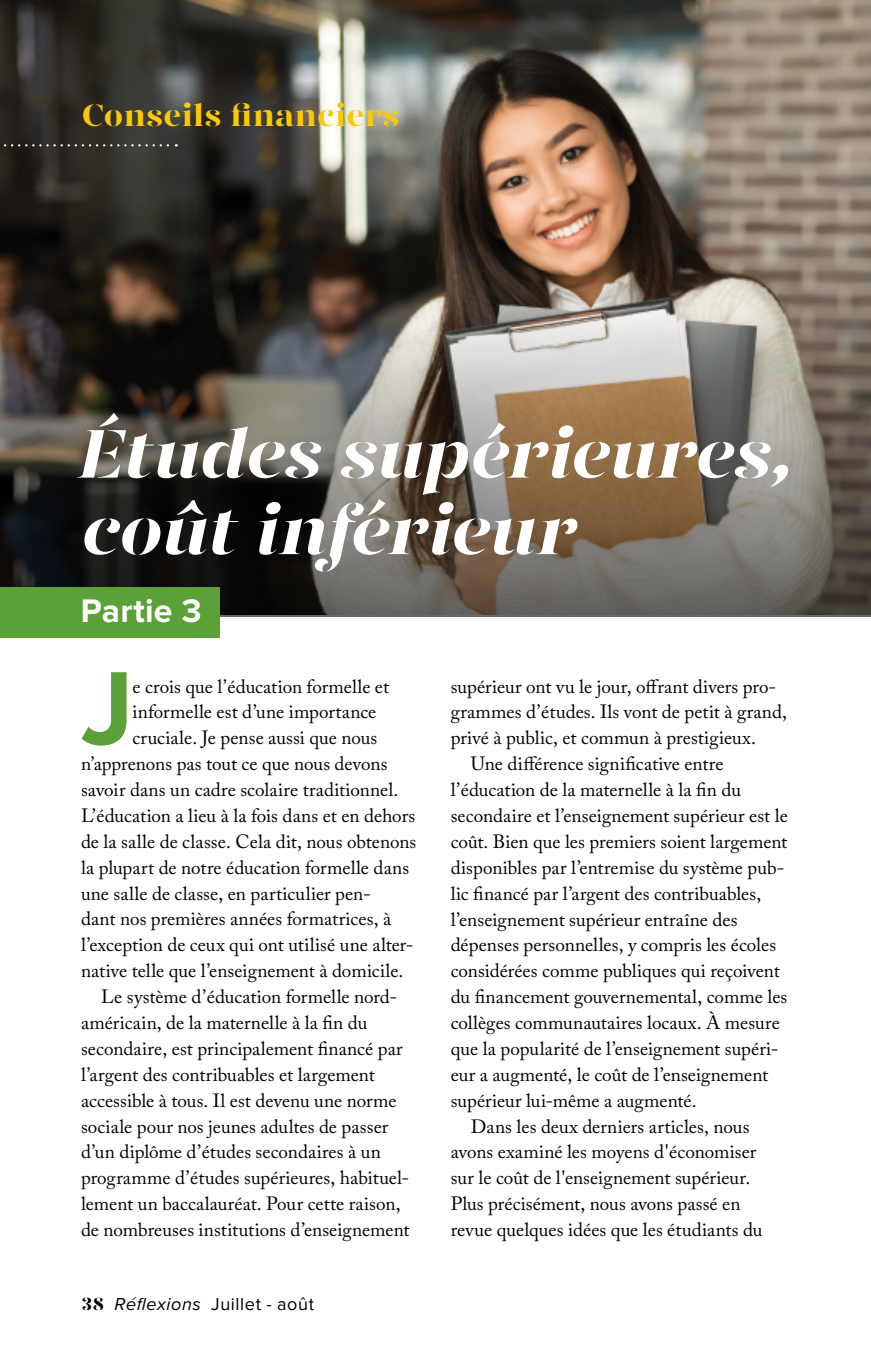
<style>
.page{position:relative;width:871px;height:1357px;background:#fff}
.page>*{position:absolute;margin:0;border:0;box-sizing:border-box;transform-origin:0 0}
.t1{font:700 108px "Proxima Nova";color:#5ca038}
.t2{font:italic 900 69.75px/76.5px "Gabriela Stencil";letter-spacing:-.01em;color:#fff}
.t3{font:700 33.75px "Proxima Nova";letter-spacing:.005em;color:#fff}
.t4{font:900 31.5px "Gabriela Stencil";letter-spacing:.01em;color:#fac805}
.t5{font:19.12px "Adobe Caslon Pro";color:#000}
.t6{font:18px "Proxima Nova";letter-spacing:.035em;color:#000}
.s1{font-family:"Gabriela Stencil";font-weight:900}
.s2{font-style:italic}
</style>
<div class="page">
<img style="left:0;top:0;width:871px;height:301px">
<svg style="left:0;top:301px;width:871px;height:316px;background:#686056"></svg>
<svg style="left:0;top:144px;width:177px;height:2px"></svg>
<div style="left:0;top:587px;width:220px;height:51px;background:#5ca038"></div>
<h3 class="t4" style="left:82px;top:95px;width:319px">Conseils financiers</h3>
<h2 class="t2" style="left:74px;top:416px;width:718px">Études supérieures, coût inférieur</h2>
<h3 class="t3" style="left:81px;top:591px;width:123px">Partie 3</h3>
<h1 class="t1" style="left:81px;top:647px;width:54px">J</h1>
<p class="t5" style="left:132px;top:675px;width:258px">e crois que l’éducation formelle et</p>
<p class="t5" style="left:132px;top:701px;width:245px">informelle est d’une importance</p>
<p class="t5" style="left:132px;top:726px;width:246px">cruciale. Je pense aussi que nous</p>
<p class="t5" style="left:81px;top:752px;width:308px">n’apprenons pas tout ce que nous devons</p>
<p class="t5" style="left:81px;top:778px;width:319px">savoir dans un cadre scolaire traditionnel.</p>
<p class="t5" style="left:81px;top:804px;width:336px">L’éducation a lieu à la fois dans et en dehors</p>
<p class="t5" style="left:81px;top:830px;width:337px">de la salle de classe. Cela dit, nous obtenons</p>
<p class="t5" style="left:81px;top:856px;width:330px">la plupart de notre éducation formelle dans</p>
<p class="t5" style="left:81px;top:882px;width:291px">une salle de classe, en particulier pen-</p>
<p class="t5" style="left:81px;top:908px;width:312px">dant nos premières années formatrices, à</p>
<p class="t5" style="left:81px;top:933px;width:334px">l’exception de ceux qui ont utilisé une alter-</p>
<p class="t5" style="left:81px;top:959px;width:324px">native telle que l’enseignement à domicile.</p>
<p class="t5" style="left:101px;top:985px;width:297px">Le système d’éducation formelle nord-</p>
<p class="t5" style="left:81px;top:1011px;width:288px">américain, de la maternelle à la fin du</p>
<p class="t5" style="left:81px;top:1037px;width:323px">secondaire, est principalement financé par</p>
<p class="t5" style="left:81px;top:1063px;width:295px">l’argent des contribuables et largement</p>
<p class="t5" style="left:81px;top:1089px;width:317px">accessible à tous. Il est devenu une norme</p>
<p class="t5" style="left:81px;top:1115px;width:309px">sociale pour nos jeunes adultes de passer</p>
<p class="t5" style="left:81px;top:1140px;width:301px">d’un diplôme d’études secondaires à un</p>
<p class="t5" style="left:81px;top:1166px;width:330px">programme d’études supérieures, habituel-</p>
<p class="t5" style="left:81px;top:1192px;width:321px">lement un baccalauréat. Pour cette raison,</p>
<p class="t5" style="left:81px;top:1218px;width:330px">de nombreuses institutions d’enseignement</p>
<p class="t6" style="left:82px;top:1294px;width:234px"><span class="s1">38</span> <span class="s2">Réflexions</span> Juillet - août</p>
<p class="t5" style="left:451px;top:675px;width:327px">supérieur ont vu le jour, offrant divers pro-</p>
<p class="t5" style="left:451px;top:701px;width:338px">grammes d’études. Ils vont de petit à grand,</p>
<p class="t5" style="left:451px;top:726px;width:307px">privé à public, et commun à prestigieux.</p>
<p class="t5" style="left:471px;top:752px;width:254px">Une différence significative entre</p>
<p class="t5" style="left:451px;top:778px;width:292px">l’éducation de la maternelle à la fin du</p>
<p class="t5" style="left:451px;top:804px;width:339px">secondaire et l’enseignement supérieur est le</p>
<p class="t5" style="left:451px;top:830px;width:338px">coût. Bien que les premiers soient largement</p>
<p class="t5" style="left:451px;top:856px;width:335px">disponibles par l’entremise du système pub-</p>
<p class="t5" style="left:451px;top:882px;width:312px">lic financé par l’argent des contribuables,</p>
<p class="t5" style="left:451px;top:908px;width:288px">l’enseignement supérieur entraîne des</p>
<p class="t5" style="left:451px;top:933px;width:327px">dépenses personnelles, y compris les écoles</p>
<p class="t5" style="left:451px;top:959px;width:331px">considérées comme publiques qui reçoivent</p>
<p class="t5" style="left:451px;top:985px;width:338px">du financement gouvernemental, comme les</p>
<p class="t5" style="left:451px;top:1011px;width:331px">collèges communautaires locaux. À mesure</p>
<p class="t5" style="left:451px;top:1037px;width:329px">que la popularité de l’enseignement supéri-</p>
<p class="t5" style="left:451px;top:1063px;width:319px">eur a augmenté, le coût de l’enseignement</p>
<p class="t5" style="left:451px;top:1089px;width:247px">supérieur lui-même a augmenté.</p>
<p class="t5" style="left:471px;top:1115px;width:280px">Dans les deux derniers articles, nous</p>
<p class="t5" style="left:451px;top:1140px;width:307px">avons examiné les moyens d'économiser</p>
<p class="t5" style="left:451px;top:1166px;width:301px">sur le coût de l'enseignement supérieur.</p>
<p class="t5" style="left:451px;top:1192px;width:291px">Plus précisément, nous avons passé en</p>
<p class="t5" style="left:451px;top:1218px;width:313px">revue quelques idées que les étudiants du</p>
</div>
